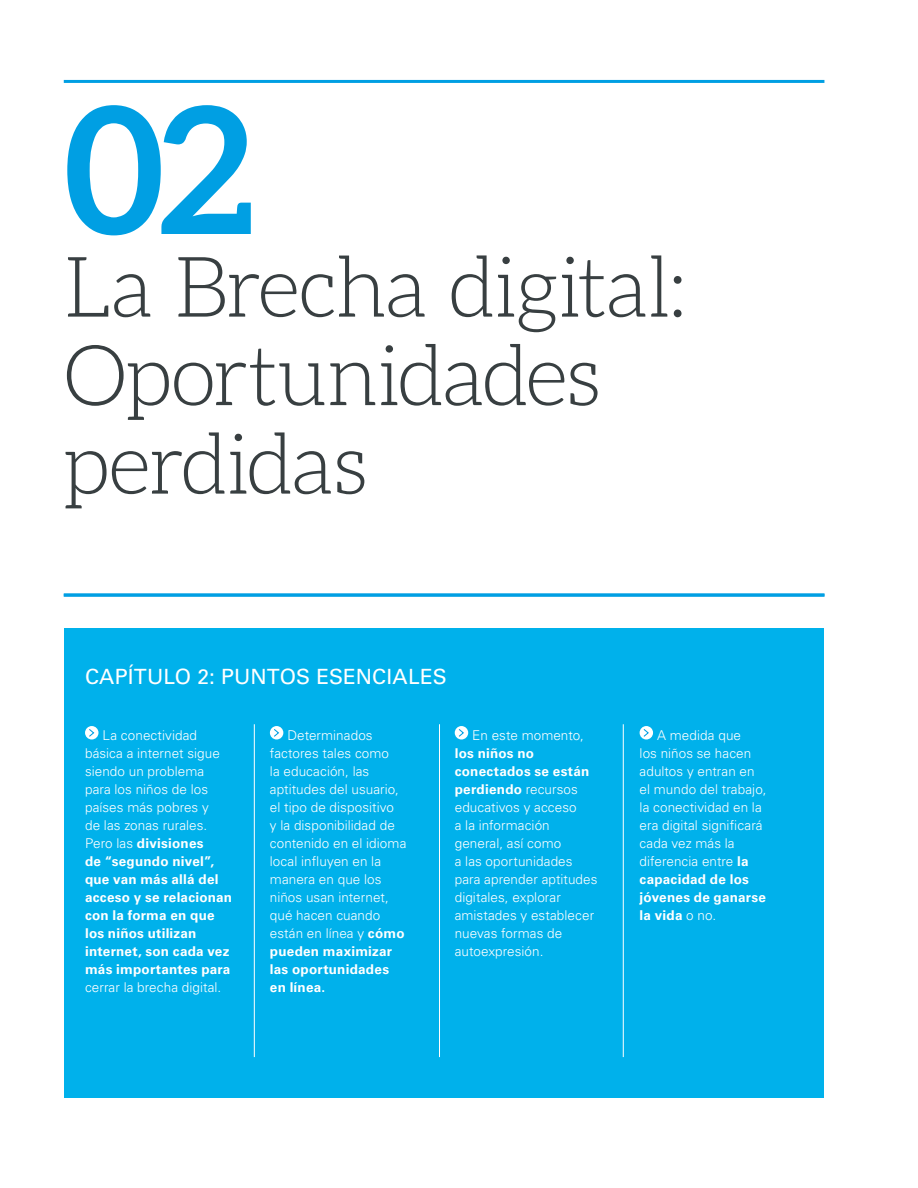
<style>
.page{position:relative;width:918px;height:1188px;background:#fff}
.page>*{position:absolute;margin:0;border:0;box-sizing:border-box;transform-origin:0 0}
.Chapter_number{font:700 176.25px "Aleo";color:#009fe3}
.TOC_Chapter_title{font:300 84px/88.5px "Aleo";letter-spacing:-.025em;color:#383f41}
.Key_points_heading{font:21px "Univers LT Std";letter-spacing:.01em;color:#fff}
.Key_points{font:300 13.5px/18px "Univers LT Std";letter-spacing:.005em;color:#fff}
.s1{font-weight:700}
</style>
<div class="page">
<hr style="left:64px;top:80px;width:760px;height:3px;background:#009fe3">
<hr style="left:64px;top:594px;width:760px;height:3px;background:#009fe3">
<div style="left:65px;top:628px;width:759px;height:470px;background:#00b1eb"></div>
<svg style="left:85px;top:726px;width:14px;height:14px"></svg>
<svg style="left:88px;top:728px;width:7px;height:10px"></svg>
<div style="left:270px;top:726px;width:13px;height:14px;background:#fff;border-radius:50%"></div>
<svg style="left:274px;top:729px;width:6px;height:8px"></svg>
<div style="left:455px;top:726px;width:13px;height:14px;background:#fff;border-radius:50%"></div>
<svg style="left:458px;top:729px;width:6px;height:8px"></svg>
<svg style="left:640px;top:726px;width:13px;height:14px"></svg>
<svg style="left:642px;top:728px;width:8px;height:10px"></svg>
<hr style="left:254px;top:724px;width:1px;height:333px;background:#fff">
<hr style="left:439px;top:724px;width:1px;height:333px;background:#fff">
<hr style="left:623px;top:724px;width:1px;height:333px;background:#fff">
<p class="Chapter_number" style="left:64px;top:69px;width:192px">02</p>
<p class="TOC_Chapter_title" style="left:64px;top:243px;width:625px">La Brecha digital:<br>Oportunidades perdidas</p>
<p class="Key_points_heading" style="left:85px;top:664px;width:363px">CAPÍTULO 2: PUNTOS ESENCIALES</p>
<p class="Key_points" style="left:85px;top:726px;width:149px;text-indent:18px">La conectividad básica a internet sigue siendo un problema para los niños de los países más pobres y<br>de las zonas rurales.<br>Pero las <span class="s1">divisiones<br>de “segundo nivel”, que van más allá del acceso y se relacionan con la forma en que los niños utilizan internet, son cada vez más importantes para </span>cerrar la brecha digital.</p>
<p class="Key_points" style="left:270px;top:726px;width:138px;text-indent:18px">Determinados factores tales como<br>la educación, las aptitudes del usuario, el tipo de dispositivo<br>y la disponibilidad de contenido en el idioma local influyen en la manera en que los niños usan internet, qué hacen cuando están en línea y <span class="s1">cómo pueden maximizar las oportunidades en línea.</span></p>
<p class="Key_points" style="left:455px;top:726px;width:144px;text-indent:18px">En este momento, <span class="s1">los niños no conectados se están perdiendo</span> recursos educativos y acceso<br>a la información general, así como<br>a las oportunidades para aprender aptitudes digitales, explorar amistades y establecer nuevas formas de autoexpresión.</p>
<p class="Key_points" style="left:640px;top:726px;width:128px;text-indent:18px">A medida que<br>los niños se hacen adultos y entran en el mundo del trabajo, la conectividad en la era digital significará cada vez más la diferencia entre <span class="s1">la capacidad de los jóvenes de ganarse la vida</span> o no.</p>
</div>
